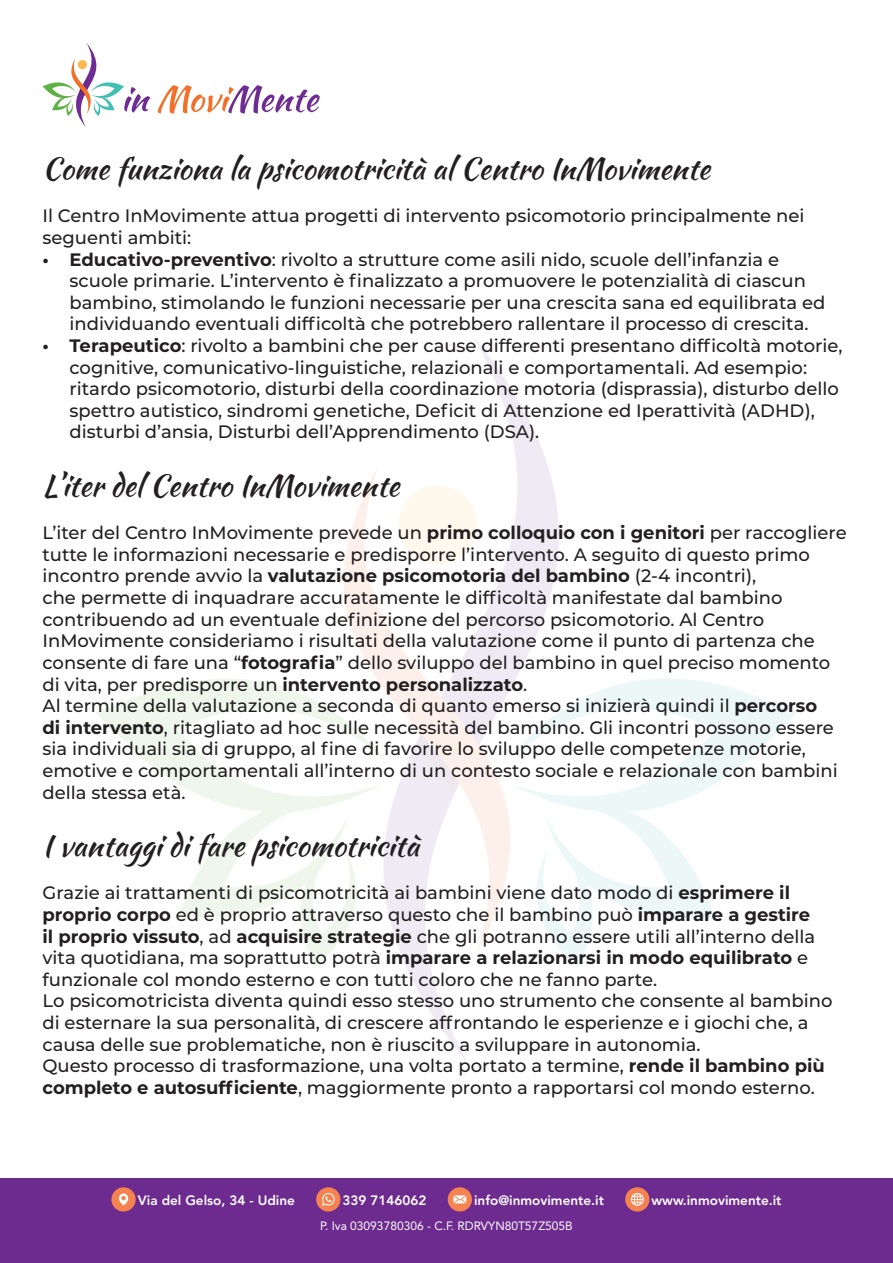
<style>
.page{position:relative;width:893px;height:1263px;background:#fff}
.page>*{position:absolute;margin:0;border:0;box-sizing:border-box;transform-origin:0 0}
.t1{font:30px "Kaushan Script";color:#231f20}
.t2{font:500 18px/21.6px "Montserrat";color:#231f20}
.t3{font:800 13.5px "Avenir LT Std";color:#fff}
.t4{font:12px "Avenir LT Std";color:#fff}
.s1{font-weight:700}
</style>
<div class="page">
<svg style="left:43px;top:43px;width:107px;height:84px"></svg>
<svg style="left:158px;top:85px;width:162px;height:29px"></svg>
<svg style="left:401px;top:338px;width:147px;height:727px"></svg>
<svg style="left:344px;top:465px;width:215px;height:490px"></svg>
<svg style="left:506px;top:662px;width:292px;height:167px"></svg>
<svg style="left:530px;top:795px;width:186px;height:173px"></svg>
<svg style="left:95px;top:662px;width:292px;height:167px"></svg>
<svg style="left:177px;top:795px;width:186px;height:173px"></svg>
<div style="left:0;top:1178px;width:893px;height:85px;background:#6d2b8f"></div>
<div style="left:316px;top:1187px;width:24px;height:24px;background:#f5834f;border-radius:50%"></div>
<svg style="left:322px;top:1193px;width:13px;height:13px"></svg>
<div style="left:625px;top:1187px;width:24px;height:24px;background:#f5834f;border-radius:50%"></div>
<svg style="left:631px;top:1193px;width:13px;height:13px"></svg>
<div style="left:111px;top:1187px;width:25px;height:24px;background:#f5834f;border-radius:50%"></div>
<svg style="left:119px;top:1193px;width:9px;height:12px"></svg>
<div style="left:448px;top:1187px;width:24px;height:24px;background:#f5834f;border-radius:50%"></div>
<svg style="left:453px;top:1195px;width:13px;height:8px"></svg>
<h1 class="t1" style="left:43px;top:147px;width:669px">Come funziona la psicomotricità al Centro InMovimente</h1>
<p class="t2" style="left:43px;top:205px;width:763px">Il Centro InMovimente attua progetti di intervento psicomotorio principalmente nei seguenti ambiti:</p>
<p class="t2" style="left:70px;top:248px;width:757px;text-indent:-27px"><span class="s1">• Educativo-preventivo</span>: rivolto a strutture come asili nido, scuole dell’infanzia e scuole primarie. L’intervento è finalizzato a promuovere le potenzialità di ciascun bambino, stimolando le funzioni necessarie per una crescita sana ed equilibrata ed individuando eventuali difficoltà che potrebbero rallentare il processo di crescita.</p>
<p class="t2" style="left:70px;top:334px;width:774px;text-indent:-27px"><span class="s1">• Terapeutico</span>: rivolto a bambini che per cause differenti presentano difficoltà motorie, cognitive, comunicativo-linguistiche, relazionali e comportamentali. Ad esempio: ritardo psicomotorio, disturbi della coordinazione motoria (disprassia), disturbo dello spettro autistico, sindromi genetiche, Deficit di Attenzione ed Iperattività (ADHD), disturbi d’ansia, Disturbi dell’Apprendimento (DSA).</p>
<h1 class="t1" style="left:43px;top:463px;width:358px">L’iter del Centro InMovimente</h1>
<p class="t2" style="left:43px;top:521px;width:806px">L’iter del Centro InMovimente prevede un <span class="s1">primo colloquio con i genitori</span> per raccogliere tutte le informazioni necessarie e predisporre l’intervento. A seguito di questo primo incontro prende avvio la <span class="s1">valutazione psicomotoria del bambino</span> (2-4 incontri),<br>che permette di inquadrare accuratamente le difficoltà manifestate dal bambino contribuendo ad un eventuale definizione del percorso psicomotorio. Al Centro InMovimente consideriamo i risultati della valutazione come il punto di partenza che consente di fare una “<span class="s1">fotografia</span>” dello sviluppo del bambino in quel preciso momento di vita, per predisporre un <span class="s1">intervento personalizzato</span>.<br>Al termine della valutazione a seconda di quanto emerso si inizierà quindi il <span class="s1">percorso<br>di intervento</span>, ritagliato ad hoc sulle necessità del bambino. Gli incontri possono essere sia individuali sia di gruppo, al fine di favorire lo sviluppo delle competenze motorie, emotive e comportamentali all’interno di un contesto sociale e relazionale con bambini della stessa età.</p>
<h1 class="t1" style="left:43px;top:823px;width:378px">I vantaggi di fare psicomotricità</h1>
<p class="t2" style="left:43px;top:881px;width:792px">Grazie ai trattamenti di psicomotricità ai bambini viene dato modo di <span class="s1">esprimere il proprio corpo</span> ed è proprio attraverso questo che il bambino può <span class="s1">imparare a gestire<br>il proprio vissuto</span>, ad <span class="s1">acquisire strategie</span> che gli potranno essere utili all’interno della vita quotidiana, ma soprattutto potrà <span class="s1">imparare a relazionarsi in modo equilibrato</span> e funzionale col mondo esterno e con tutti coloro che ne fanno parte.<br>Lo psicomotricista diventa quindi esso stesso uno strumento che consente al bambino di esternare la sua personalità, di crescere affrontando le esperienze e i giochi che, a causa delle sue problematiche, non è riuscito a sviluppare in autonomia.<br>Questo processo di trasformazione, una volta portato a termine, <span class="s1">rende il bambino più completo e autosufficiente</span>, maggiormente pronto a rapportarsi col mondo esterno.</p>
<p class="t3" style="left:138px;top:1192px;width:159px">Via del Gelso, 34 - Udine</p>
<p class="t3" style="left:343px;top:1192px;width:85px">339 7146062</p>
<p class="t3" style="left:474px;top:1192px;width:131px">info@inmovimente.it</p>
<p class="t3" style="left:652px;top:1192px;width:131px">www.inmovimente.it</p>
<p class="t4" style="left:320px;top:1218px;width:254px">P. Iva 03093780306 - C.F. RDRVYN80T57Z505B</p>
</div>
